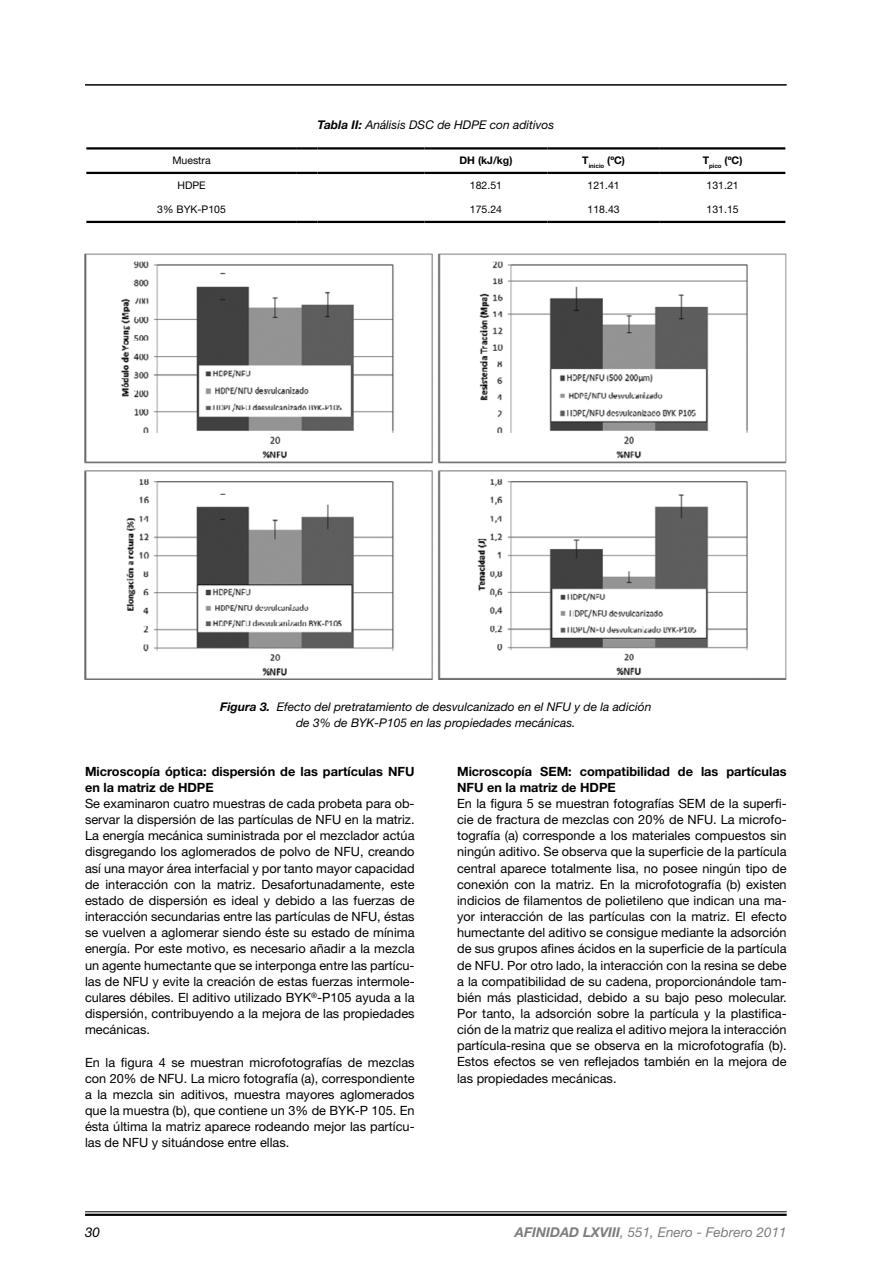
<style>
.page{position:relative;width:893px;height:1263px;background:#fff}
.page>*{position:absolute;margin:0;border:0;box-sizing:border-box;transform-origin:0 0}
.t1{font:italic 13.5px "Helvetica Neue LT Std";color:#7d7d7d}
.t2{font:italic 13.5px "Helvetica Neue LT Std";color:#000}
.t3{font:12.75px/16.2px "Helvetica Neue LT Std";color:#000;text-align:justify}
.t4{font:700 12.75px/16.2px "Helvetica Neue LT Std";color:#000}
.t5{font:italic 12px/16.2px "Helvetica Neue LT Std";color:#000;text-align:center}
.t6{font:10.5px "Helvetica Neue LT Std";color:#000}
.t7{font:700 10.5px "Helvetica Neue LT Std";color:#000}
.t8{font:700 6.15px "Helvetica Neue LT Std";color:#000}
.s1{font-weight:700}
</style>
<div class="page">
<hr style="left:85px;top:1211px;width:702px;height:1px;background:#000">
<hr style="left:85px;top:1214px;width:702px;height:2px;background:#000">
<hr style="left:85px;top:84px;width:702px;height:2px;background:#000">
<hr style="left:86px;top:147px;width:211px;height:3px;background:#000">
<hr style="left:297px;top:147px;width:20px;height:3px;background:#000">
<hr style="left:317px;top:147px;width:107px;height:3px;background:#000">
<hr style="left:424px;top:147px;width:124px;height:3px;background:#000">
<hr style="left:548px;top:147px;width:112px;height:3px;background:#000">
<hr style="left:660px;top:147px;width:125px;height:3px;background:#000">
<hr style="left:86px;top:172px;width:211px;height:2px;background:#000">
<hr style="left:297px;top:172px;width:20px;height:2px;background:#000">
<hr style="left:317px;top:172px;width:107px;height:2px;background:#000">
<hr style="left:424px;top:172px;width:124px;height:2px;background:#000">
<hr style="left:548px;top:172px;width:112px;height:2px;background:#000">
<hr style="left:660px;top:172px;width:125px;height:2px;background:#000">
<hr style="left:86px;top:221px;width:211px;height:2px;background:#000">
<hr style="left:297px;top:221px;width:20px;height:2px;background:#000">
<hr style="left:317px;top:221px;width:107px;height:2px;background:#000">
<hr style="left:424px;top:221px;width:124px;height:2px;background:#000">
<hr style="left:548px;top:221px;width:112px;height:2px;background:#000">
<hr style="left:660px;top:221px;width:125px;height:2px;background:#000">
<img style="left:84px;top:253px;width:703px;height:427px">
<p class="t5" style="left:318px;top:117px;width:238px"><span class="s1">Tabla II:</span> Análisis DSC de HDPE con aditivos</p>
<p class="t6" style="left:172px;top:154px;width:40px">Muestra</p>
<p class="t7" style="left:460px;top:154px;width:54px">DH (kJ/kg)</p>
<p class="t8" style="left:582px;top:162px;width:44px"><sup>T</sup>inicio <sup>(ºC)</sup></p>
<p class="t7" style="left:703px;top:154px;width:41px">T<sub>pico</sub> (ºC)</p>
<p class="t6" style="left:178px;top:179px;width:30px">HDPE</p>
<p class="t6" style="left:470px;top:179px;width:34px">182.51</p>
<p class="t6" style="left:588px;top:179px;width:34px">121.41</p>
<p class="t6" style="left:707px;top:179px;width:34px">131.21</p>
<p class="t6" style="left:157px;top:203px;width:70px">3% BYK-P105</p>
<p class="t6" style="left:470px;top:203px;width:34px">175.24</p>
<p class="t6" style="left:588px;top:203px;width:34px">118.43</p>
<p class="t6" style="left:707px;top:203px;width:34px">131.15</p>
<p class="t5" style="left:220px;top:698px;width:433px"><span class="s1">Figura 3.</span> Efecto del pretratamiento de desvulcanizado en el NFU y de la adición de 3% de BYK-P105 en las propiedades mecánicas.</p>
<p class="t4" style="left:85px;top:763px;width:331px">Microscopía óptica: dispersión de las partículas NFU en la matriz de HDPE</p>
<p class="t3" style="left:85px;top:795px;width:331px">Se examinaron cuatro muestras de cada probeta para ob&shy;servar la dispersión de las partículas de NFU en la matriz.<br>La energía mecánica suministrada por el mezclador actúa disgregando los aglomerados de polvo de NFU, creando así una mayor área interfacial y por tanto mayor capacidad de interacción con la matriz. Desafortunadamente, este estado de dispersión es ideal y debido a las fuerzas de interacción secundarias entre las partículas de NFU, éstas se vuelven a aglomerar siendo éste su estado de mínima energía. Por este motivo, es necesario añadir a la mezcla un agente humectante que se interponga entre las partícu&shy;las de NFU y evite la creación de estas fuerzas intermole&shy;culares débiles. El aditivo utilizado BYK<sup>®</sup>-P105 ayuda a la dispersión, contribuyendo a la mejora de las propiedades mecánicas.</p>
<p class="t3" style="left:85px;top:1054px;width:331px">En la figura 4 se muestran microfotografías de mezclas con 20% de NFU. La micro fotografía (a), correspondiente a la mezcla sin aditivos, muestra mayores aglomerados que la muestra (b), que contiene un 3% de BYK-P 105. En ésta última la matriz aparece rodeando mejor las partícu&shy;las de NFU y situándose entre ellas.</p>
<p class="t4" style="left:457px;top:763px;width:331px">Microscopía SEM: compatibilidad de las partículas<br>NFU en la matriz de HDPE</p>
<p class="t3" style="left:457px;top:795px;width:331px">En la figura 5 se muestran fotografías SEM de la superfi&shy;cie de fractura de mezclas con 20% de NFU. La microfo&shy;tografía (a) corresponde a los materiales compuestos sin ningún aditivo. Se observa que la superficie de la partícula central aparece totalmente lisa, no posee ningún tipo de conexión con la matriz. En la microfotografía (b) existen indicios de filamentos de polietileno que indican una ma&shy;yor interacción de las partículas con la matriz. El efecto humectante del aditivo se consigue mediante la adsorción de sus grupos afines ácidos en la superficie de la partícula de NFU. Por otro lado, la interacción con la resina se debe a la compatibilidad de su cadena, proporcionándole tam&shy;bién más plasticidad, debido a su bajo peso molecular.<br>Por tanto, la adsorción sobre la partícula y la plastifica&shy;ción de la matriz que realiza el aditivo mejora la interacción partícula-resina que se observa en la microfotografía (b).<br>Estos efectos se ven reflejados también en la mejora de las propiedades mecánicas.</p>
<p class="t2" style="left:85px;top:1224px;width:17px">30</p>
<p class="t1" style="left:515px;top:1224px;width:273px"><span class="s1">Afinidad LXVIII</span>, 551, Enero - Febrero 2011</p>
</div>
